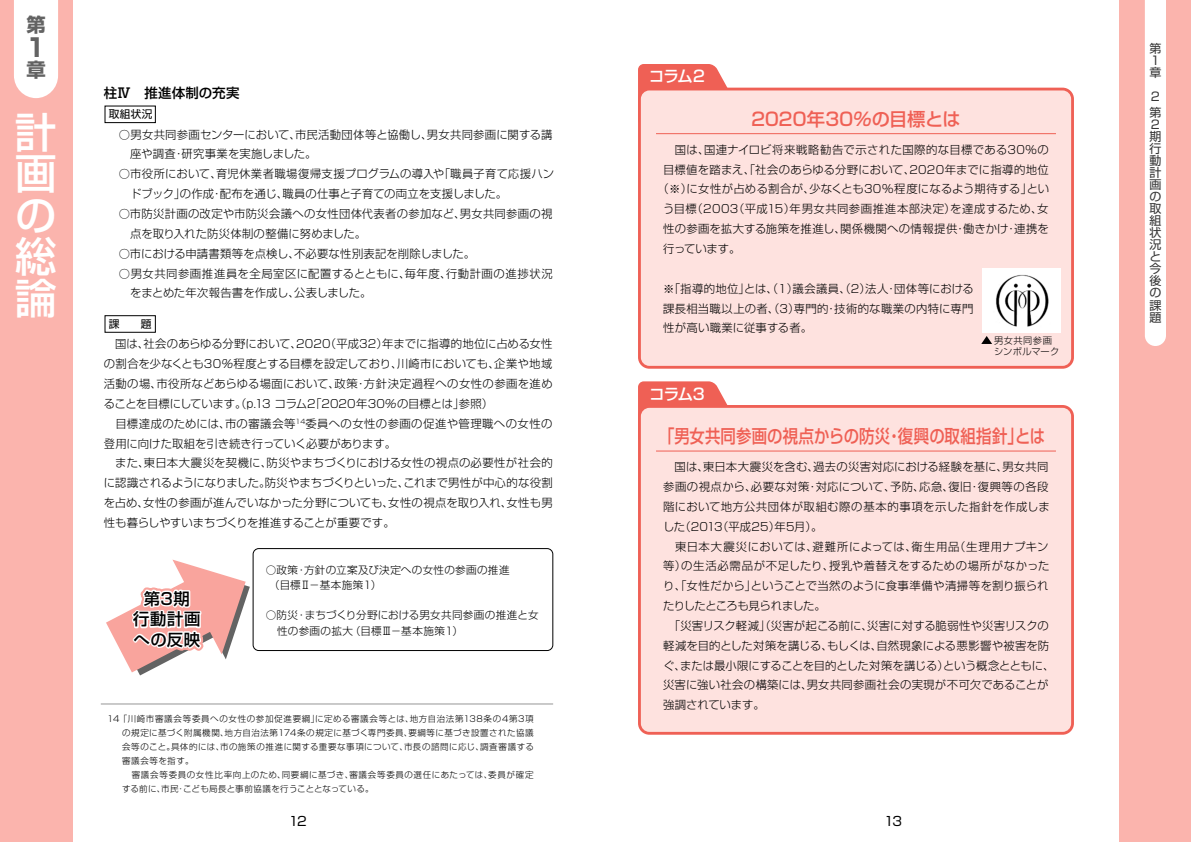
<style>
.page{position:relative;width:1191px;height:842px;background:#fff}
.page>*{position:absolute;margin:0;border:0;box-sizing:border-box;transform-origin:0 0}
.t1{font:500 41.4px/41.4px "Shin Go";color:#fff;text-align:justify}
.t2{font:700 25px "Shin Go";color:#636363}
.t3{font:700 19.3px "Shin Go";color:#636363}
.t4{font:500 18.3px "Shin Go";letter-spacing:.005em;color:#ef6055;scale:.84 1}
.t5{font:500 18.3px "Shin Go";letter-spacing:.005em;color:#ef6055}
.t6{font:500 16.4px/20.5px "Shin Go";letter-spacing:.035em;color:#000;text-align:center}
.t7{font:500 15.7px "Shin Go";letter-spacing:-.065em;color:#fff}
.t8{font:500 13.5px "Shin Go";letter-spacing:.015em;color:#000}
.t9{font:12.8px "Shin Go";color:#000}
.t10{font:12px/12px "Shin Go";color:#363636}
.t11{font:300 11.3px/19.8px "Shin Go";letter-spacing:.015em;color:#000}
.t12{font:300 11.3px "Shin Go";letter-spacing:.035em;color:#000}
.t13{font:10.7px "Shin Go";color:#000}
.t14{font:300 10.6px/15px "Shin Go";letter-spacing:.025em;color:#000}
.t15{font:300 9.2px/11.3px "Shin Go";letter-spacing:.04em;color:#000}
.t16{font:300 8.5px/14px "Shin Go";letter-spacing:.055em;color:#000;text-align:justify}
</style>
<div class="page">
<div style="left:0;top:0;width:72px;height:842px;background:#fbb4ad"></div>
<div style="left:1119px;top:0;width:72px;height:842px;background:#fbb4ad"></div>
<div style="left:14px;top:0;width:44px;height:98px;background:#fff"></div>
<div style="left:1145px;top:0;width:21px;height:346px;background:#fff"></div>
<hr style="left:101px;top:704px;width:452px;height:1px;background:#959595">
<svg style="left:638px;top:64px;width:109px;height:24px"></svg>
<div style="left:638px;top:88px;width:436px;height:281px;background:#fee2df"></div>
<hr style="left:656px;top:133px;width:400px;height:1px;background:#ef6055">
<svg style="left:981px;top:336px;width:11px;height:8px"></svg>
<svg style="left:638px;top:381px;width:90px;height:24px;background:#f07066"></svg>
<div style="left:638px;top:405px;width:436px;height:330px;background:#fee2df"></div>
<hr style="left:656px;top:451px;width:400px;height:1px;background:#ef6055">
<div style="left:105px;top:106px;width:51px;height:17px;border:1px solid #000"></div>
<div style="left:105px;top:315px;width:51px;height:18px;border:1px solid #000"></div>
<div style="left:253px;top:548px;width:300px;height:103px;border:1px solid #000;border-radius:6px"></div>
<svg style="left:106px;top:560px;width:144px;height:115px"></svg>
<div style="left:982px;top:268px;width:79px;height:64px;background:#fff"></div>
<img style="left:996px;top:274px;width:53px;height:53px">
<h3 class="t3" style="left:26px;top:12px;width:20px">第</h3>
<h2 class="t2" style="left:26px;top:30px;width:15px">1</h2>
<h3 class="t3" style="left:26px;top:56px;width:20px">章</h3>
<h1 class="t1" style="left:15px;top:110px;width:42px">計画の総論</h1>
<p class="t8" style="left:104px;top:84px;width:137px">柱Ⅳ　推進体制の充実</p>
<p class="t11" style="left:130px;top:124px;width:424px;text-indent:-11px">○男女共同参画センターにおいて、市民活動団体等と協働し、男女共同参画に関する講座や調査・研究事業を実施しました。</p>
<p class="t11" style="left:130px;top:164px;width:425px;text-indent:-11px">○市役所において、育児休業者職場復帰支援プログラムの導入や「職員子育て応援ハンドブック」の作成・配布を通じ、職員の仕事と子育ての両立を支援しました。</p>
<p class="t11" style="left:130px;top:203px;width:424px;text-indent:-11px">○市防災計画の改定や市防災会議への女性団体代表者の参加など、男女共同参画の視点を取り入れた防災体制の整備に努めました。</p>
<p class="t11" style="left:119px;top:243px;width:358px">○市における申請書類等を点検し、不必要な性別表記を削除しました。</p>
<p class="t11" style="left:130px;top:263px;width:424px;text-indent:-11px">○男女共同参画推進員を全局室区に配置するとともに、毎年度、行動計画の進捗状況をまとめた年次報告書を作成し、公表しました。</p>
<p class="t13" style="left:109px;top:107px;width:45px">取組状況</p>
<p class="t13" style="left:109px;top:317px;width:44px">課　　題</p>
<p class="t11" style="left:104px;top:334px;width:450px">　国は、社会のあらゆる分野において、2020（平成32）年までに指導的地位に占める女性の割合を少なくとも30％程度とする目標を設定しており、川崎市においても、企業や地域活動の場、市役所などあらゆる場面において、政策・方針決定過程への女性の参画を進めることを目標にしています。（p.13 コラム2「2020年30％の目標とは」参照）<br>　目標達成のためには、市の審議会等<sup>14</sup>委員への女性の参画の促進や管理職への女性の登用に向けた取組を引き続き行っていく必要があります。<br>　また、東日本大震災を契機に、防災やまちづくりにおける女性の視点の必要性が社会的に認識されるようになりました。防災やまちづくりといった、これまで男性が中心的な役割を占め、女性の参画が進んでいなかった分野についても、女性の視点を取り入れ、女性も男性も暮らしやすいまちづくりを推進することが重要です。</p>
<p class="t14" style="left:269px;top:562px;width:242px;text-indent:-4px">○政策・方針の立案及び決定への女性の参画の推進（目標Ⅱ－基本施策１）</p>
<p class="t14" style="left:277px;top:607px;width:263px;text-indent:-11px">○防災・まちづくり分野における男女共同参画の推進と女性の参画の拡大（目標Ⅲ－基本施策１）</p>
<h3 class="t6" style="left:133px;top:588px;width:69px">第3期<br>行動計画への反映</h3>
<p class="t16" style="left:122px;top:711px;width:413px;text-indent:-15px">14 「川崎市審議会等委員への女性の参加促進要綱」に定める審議会等とは、地方自治法第138条の4第3項の規定に基づく附属機関、地方自治法第174条の規定に基づく専門委員、要綱等に基づき設置された協議会等のこと。具体的には、市の施策の推進に関する重要な事項について、市長の諮問に応じ、調査審議する審議会等を指す。</p>
<p class="t16" style="left:122px;top:767px;width:413px;text-indent:10px">審議会等委員の女性比率向上のため、同要綱に基づき、審議会等委員の選任にあたっては、委員が確定する前に、市民・こども局長と事前協議を行うこととなっている。</p>
<h3 class="t7" style="left:648px;top:66px;width:58px">コラム2</h3>
<h3 class="t5" style="left:751px;top:107px;width:211px">2020年30％の目標とは</h3>
<p class="t12" style="left:663px;top:142px;width:387px">　国は、国連ナイロビ将来戦略勧告で示された国際的な目標である30%の</p>
<p class="t11" style="left:663px;top:159px;width:387px">目標値を踏まえ、「社会のあらゆる分野において、2020年までに指導的地位</p>
<p class="t11" style="left:657px;top:179px;width:393px">（※）に女性が占める割合が、少なくとも30%程度になるよう期待する」とい</p>
<p class="t12" style="left:663px;top:202px;width:387px">う目標（2003（平成15）年男女共同参画推進本部決定）を達成するため、女</p>
<p class="t11" style="left:663px;top:218px;width:387px">性の参画を拡大する施策を推進し、関係機関への情報提供・働きかけ・連携を</p>
<p class="t11" style="left:663px;top:238px;width:79px">行っています。</p>
<p class="t11" style="left:663px;top:278px;width:312px;text-align:justify">※「指導的地位」とは、（1）議会議員、（2）法人・団体等における課長相当職以上の者、（3）専門的・技術的な職業の内特に専門性が高い職業に従事する者。</p>
<h3 class="t7" style="left:649px;top:383px;width:57px">コラム3</h3>
<p class="t15" style="left:994px;top:334px;width:67px">男女共同参画シンボルマーク</p>
<h3 class="t4" style="left:659px;top:424px;width:461px">「男女共同参画の視点からの防災・復興の取組指針」とは</h3>
<p class="t11" style="left:663px;top:456px;width:393px">　国は、東日本大震災を含む、過去の災害対応における経験を基に、男女共同参画の視点から、必要な対策・対応について、予防、応急、復旧・復興等の各段階において地方公共団体が取組む際の基本的事項を示した指針を作成しました（2013（平成25）年5月）。<br>　東日本大震災においては、避難所によっては、衛生用品（生理用ナプキン等）の生活必需品が不足したり、授乳や着替えをするための場所がなかったり、「女性だから」ということで当然のように食事準備や清掃等を割り振られたりしたところも見られました。<br>　「災害リスク軽減」（災害が起こる前に、災害に対する脆弱性や災害リスクの軽減を目的とした対策を講じる、もしくは、自然現象による悪影響や被害を防ぐ、または最小限にすることを目的とした対策を講じる）という概念とともに、災害に強い社会の構築には、男女共同参画社会の実現が不可欠であることが強調されています。</p>
<p class="t9" style="left:289px;top:813px;width:19px">12</p>
<p class="t9" style="left:884px;top:813px;width:19px">13</p>
<p class="t10" style="left:1149px;top:42px;width:13px">第<br>1章</p>
<p class="t10" style="left:1149px;top:88px;width:13px;line-height:16px">2第</p>
<p class="t10" style="left:1149px;top:118px;width:13px">2期行動計画の取組状況と今後の課題</p>
</div>
